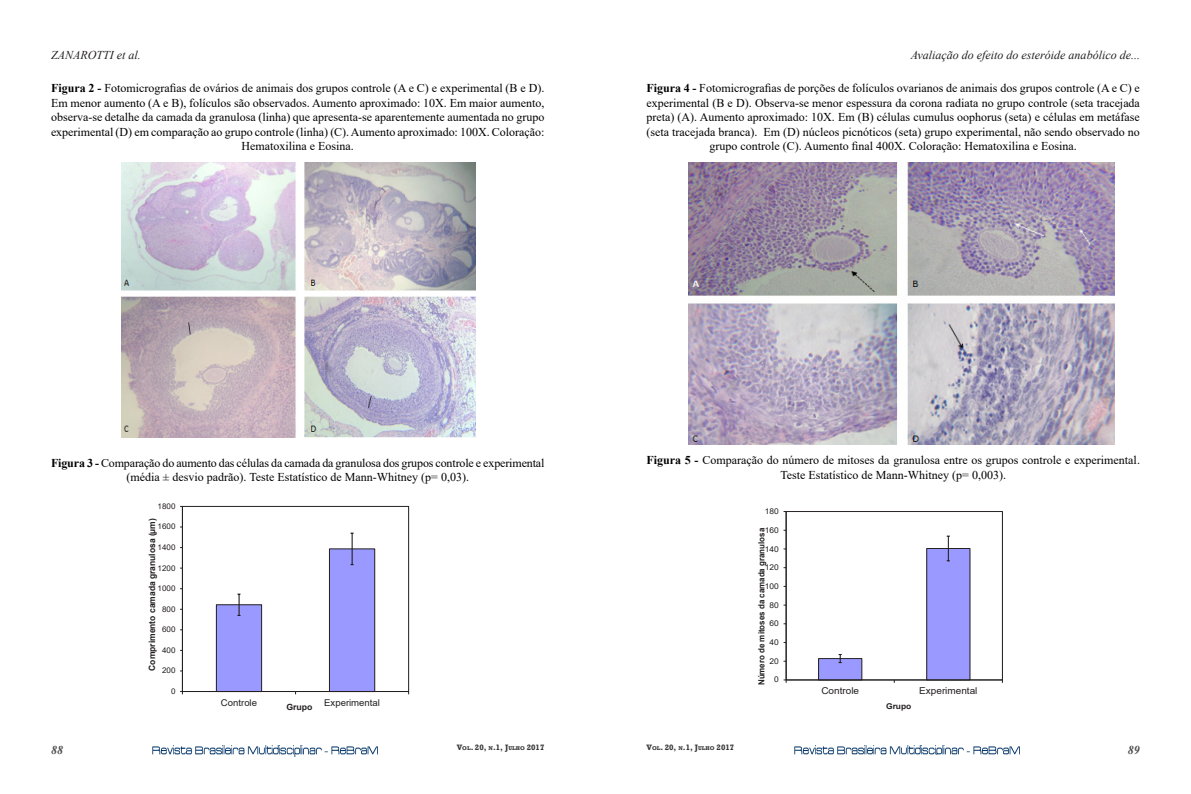
<style>
.page{position:relative;width:1191px;height:794px;background:#fff}
.page>*{position:absolute;margin:0;border:0;box-sizing:border-box;transform-origin:0 0}
.t1{font:12px/14.4px "Times New Roman";color:#000;text-align:center}
.t2{font:italic 12px "Times New Roman";color:#231f20}
.t3{font:italic 700 12px "Times New Roman";color:#4f4f50}
.t4{font:9.5px "Arial";color:#231f20;scale:1.06 1}
.t5{font:9.3px "Arial";color:#231f20}
.t6{font:700 8.7px "Arial";color:#231f20}
.t7{font:700 8.5px "Arial";color:#231f20}
.t8{font:700 8.4px "Arial";color:#231f20;scale:.95 1}
.t9{font:700 8px "Rockwell";color:#333}
.t10{font:8px "Arial";color:#231f20;scale:1.06 1}
.t11{font:700 8px "Arial";color:#231f20;scale:1.06 1}
.t12{font:7.8px "Arial";color:#231f20}
.s1{font-weight:700}
.s2{font-size:5.6px}
</style>
<div class="page">
<img style="left:794px;top:745px;width:225px;height:9px">
<img style="left:152px;top:745px;width:226px;height:12px">
<img style="left:688px;top:162px;width:426px;height:282px">
<div style="left:786px;top:511px;width:216px;height:169px;border:1px solid #231f20"></div>
<hr style="left:786px;top:511px;width:1px;height:169px;background:#231f20">
<hr style="left:786px;top:680px;width:216px;height:1px;background:#231f20">
<svg style="left:818px;top:536px;width:152px;height:147px"></svg>
<div style="left:182px;top:506px;width:227px;height:185px;border:1px solid #231f20"></div>
<hr style="left:182px;top:506px;width:1px;height:185px;background:#231f20">
<hr style="left:182px;top:691px;width:226px;height:1px;background:#231f20">
<svg style="left:216px;top:533px;width:159px;height:161px"></svg>
<img style="left:122px;top:162px;width:353px;height:276px">
<p class="t2" style="left:51px;top:47px;width:91px">ZANAROTTI et al.</p>
<p class="t2" style="left:911px;top:47px;width:230px">Avaliação do efeito do esteróide anabólico de...</p>
<p class="t1" style="left:51px;top:81px;width:495px"><span class="s1">Figura 2 -</span> Fotomicrografias de ovários de animais dos grupos controle (A e C) e experimental (B e D).<br>Em menor aumento (A e B), folículos são observados. Aumento aproximado: 10X. Em maior aumento, observa-se detalhe da camada da granulosa (linha) que apresenta-se aparentemente aumentada no grupo experimental (D) em comparação ao grupo controle (linha) (C). Aumento aproximado: 100X. Coloração:<br>Hematoxilina e Eosina.</p>
<p class="t1" style="left:646px;top:81px;width:495px"><span class="s1">Figura 4 -</span> Fotomicrografias de porções de folículos ovarianos de animais dos grupos controle (A e C) e experimental (B e D). Observa-se menor espessura da corona radiata no grupo controle (seta tracejada preta) (A). Aumento aproximado: 10X. Em (B) células cumulus oophorus (seta) e células em metáfase (seta tracejada branca). Em (D) núcleos picnóticos (seta) grupo experimental, não sendo observado no grupo controle (C). Aumento final 400X. Coloração: Hematoxilina e Eosina.</p>
<p class="t1" style="left:51px;top:455px;width:495px"><span class="s1">Figura 3 -</span> Comparação do aumento das células da camada da granulosa dos grupos controle e experimental (média ± desvio padrão). Teste Estatístico de Mann-Whitney (p= 0,03).</p>
<p class="t1" style="left:646px;top:453px;width:495px"><span class="s1">Figura 5 -</span> Comparação do número de mitoses da granulosa entre os grupos controle e experimental.<br>Teste Estatístico de Mann-Whitney (p= 0,003).</p>
<p class="t12" style="left:158px;top:501px;width:19px">1800</p>
<p class="t10" style="left:765px;top:506px;width:15px">180</p>
<p class="t6" style="left:146px;top:670px;width:154px;rotate:-90deg">Comprimento camada granulosa (µm)</p>
<p class="t12" style="left:158px;top:521px;width:19px">1600</p>
<p class="t12" style="left:158px;top:542px;width:19px">1400</p>
<p class="t12" style="left:158px;top:562px;width:19px">1200</p>
<p class="t12" style="left:158px;top:583px;width:19px">1000</p>
<p class="t12" style="left:162px;top:603px;width:15px">800</p>
<p class="t12" style="left:162px;top:624px;width:15px">600</p>
<p class="t12" style="left:162px;top:645px;width:15px">400</p>
<p class="t12" style="left:162px;top:665px;width:15px">200</p>
<p class="t10" style="left:765px;top:524px;width:15px">160</p>
<p class="t8" style="left:755px;top:685px;width:167px;rotate:-90deg">Número de mitoses da camada granulosa</p>
<p class="t10" style="left:765px;top:543px;width:15px">140</p>
<p class="t10" style="left:765px;top:562px;width:15px">120</p>
<p class="t10" style="left:765px;top:580px;width:15px">100</p>
<p class="t10" style="left:769px;top:599px;width:10px">80</p>
<p class="t10" style="left:769px;top:618px;width:10px">60</p>
<p class="t10" style="left:769px;top:637px;width:10px">40</p>
<p class="t10" style="left:769px;top:655px;width:10px">20</p>
<p class="t10" style="left:774px;top:674px;width:6px">0</p>
<p class="t12" style="left:171px;top:686px;width:6px">0</p>
<p class="t4" style="left:821px;top:684px;width:37px">Controle</p>
<p class="t4" style="left:919px;top:684px;width:56px">Experimental</p>
<p class="t5" style="left:221px;top:696px;width:38px">Controle</p>
<p class="t5" style="left:324px;top:696px;width:57px">Experimental</p>
<p class="t7" style="left:286px;top:700px;width:28px">Grupo</p>
<p class="t11" style="left:886px;top:700px;width:25px">Grupo</p>
<p class="t9" style="left:457px;top:743px;width:89px">V<span class="s2">OL</span>. 20, <span class="s2">N</span>.1, J<span class="s2">ULHO</span> 2017</p>
<p class="t9" style="left:646px;top:743px;width:89px">V<span class="s2">OL</span>. 20, <span class="s2">N</span>.1, J<span class="s2">ULHO</span> 2017</p>
<p class="t3" style="left:51px;top:741px;width:13px">88</p>
<p class="t3" style="left:1128px;top:741px;width:13px">89</p>
</div>
